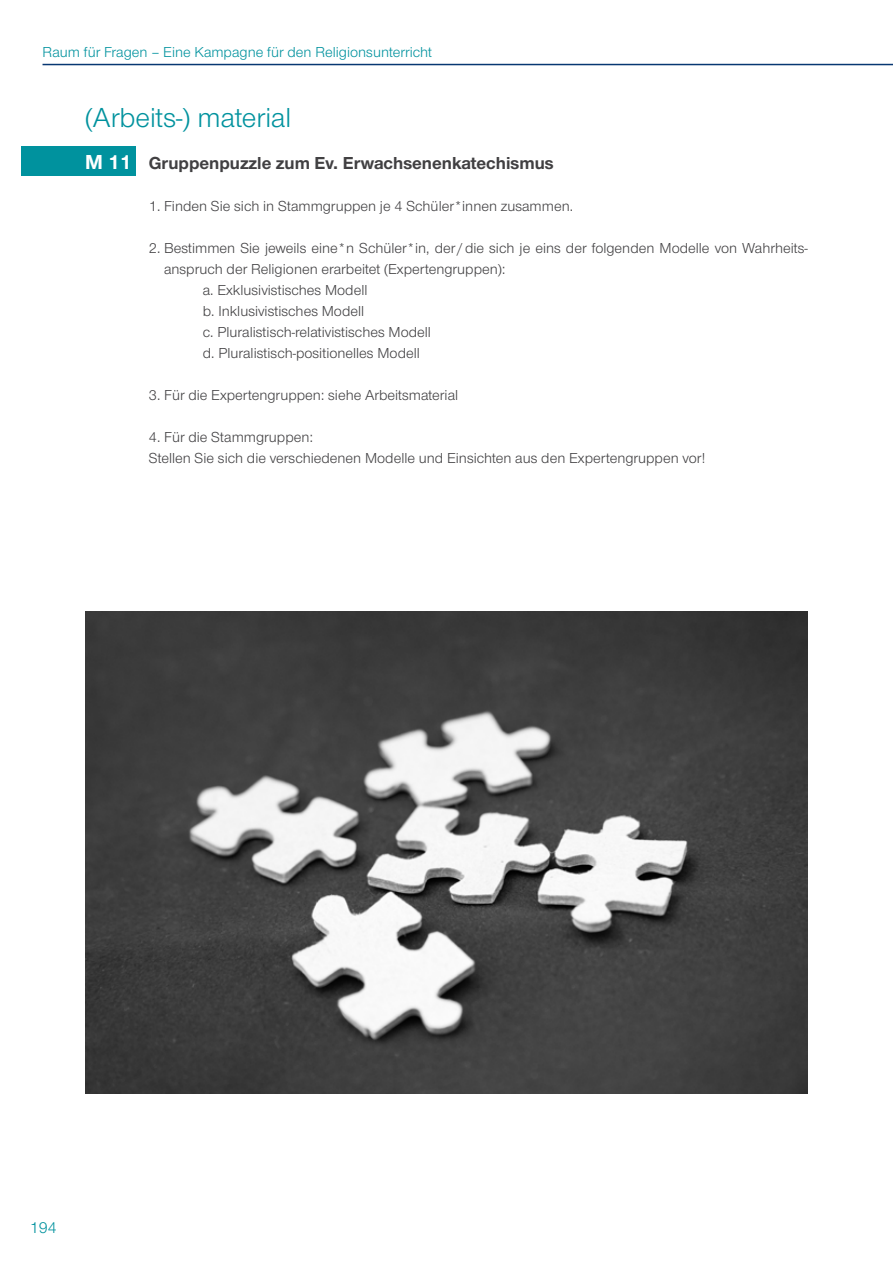
<style>
.page{position:relative;width:893px;height:1263px;background:#fff}
.page>*{position:absolute;margin:0;border:0;box-sizing:border-box;transform-origin:0 0}
.t1{font:28.5px "Nordelbica";color:#00929e}
.t2{font:700 21px "Nordelbica";color:#fff}
.t3{font:700 18px "Nordelbica";color:#414042}
.t4{font:16.5px "Nordelbica";color:#00929e}
.t5{font:15px/21px "Nordelbica";color:#414042}
.t6{font:15px "Nordelbica";color:#00929e}
</style>
<div class="page">
<div style="left:21px;top:146px;width:115px;height:30px;background:#00929e"></div>
<hr style="left:43px;top:64px;width:850px;height:1px;background:#073772">
<img style="left:85px;top:611px;width:723px;height:482px">
<p class="t6" style="left:43px;top:44px;width:391px">Raum für Fragen – Eine Kampagne für den Religionsunterricht</p>
<h1 class="t1" style="left:85px;top:101px;width:208px">(Arbeits-) material</h1>
<h2 class="t2" style="left:85px;top:150px;width:48px">M 11</h2>
<p class="t3" style="left:149px;top:152px;width:406px">Gruppenpuzzle zum Ev. Erwachsenenkatechismus</p>
<p class="t5" style="left:149px;top:196px;width:426px">1. Finden Sie sich in Stammgruppen je 4 Schüler*innen zusammen.</p>
<p class="t5" style="left:149px;top:238px;width:661px">2. Bestimmen Sie jeweils eine*n Schüler*in, der/die sich je eins der folgenden Modelle von Wahrheits-</p>
<p class="t5" style="left:164px;top:259px;width:343px">anspruch der Religionen erarbeitet (Expertengruppen):</p>
<p class="t5" style="left:203px;top:280px;width:166px">a. Exklusivistisches Modell</p>
<p class="t5" style="left:203px;top:301px;width:163px">b. Inklusivistisches Modell</p>
<p class="t5" style="left:203px;top:322px;width:230px">c. Pluralistisch-relativistisches Modell</p>
<p class="t5" style="left:203px;top:343px;width:219px">d. Pluralistisch-positionelles Modell</p>
<p class="t5" style="left:149px;top:385px;width:311px">3. Für die Expertengruppen: siehe Arbeitsmaterial</p>
<p class="t5" style="left:149px;top:427px;width:558px">4. Für die Stammgruppen:<br>Stellen Sie sich die verschiedenen Modelle und Einsichten aus den Expertengruppen vor!</p>
<p class="t4" style="left:30px;top:1218px;width:29px">194</p>
</div>
